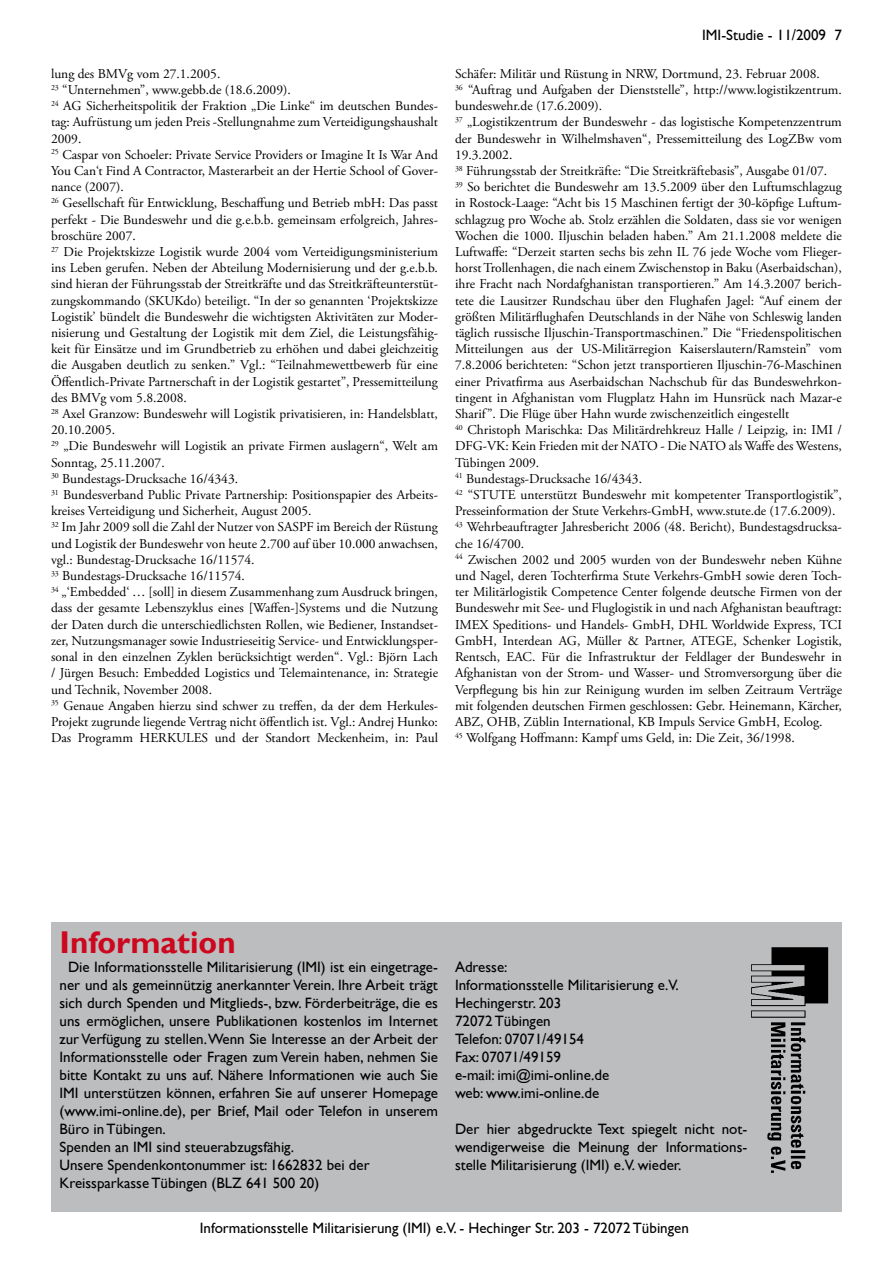
<style>
.page{position:relative;width:893px;height:1263px;background:#fff}
.page>*{position:absolute;margin:0;border:0;box-sizing:border-box;transform-origin:0 0}
.t1{font:700 31.5px "Gill Sans";color:#cc071e}
.t2{font:15px/18px "Gill Sans";color:#000}
.t3{font:13.5px/16.2px "Adobe Garamond Pro";color:#000}
</style>
<div class="page">
<div style="left:51px;top:923px;width:791px;height:289px;background:#bcbdbe"></div>
<img style="left:751px;top:947px;width:78px;height:226px">
<p class="t2" style="left:702px;top:26px;width:125px">IMI-Studie - 11/2009</p>
<p class="t3" style="left:51px;top:66px;width:388px">lung des BMVg vom 27.1.2005.<br><sup>23</sup> “Unternehmen”, www.gebb.de (18.6.2009).<br><sup>24</sup> AG Sicherheitspolitik der Fraktion „Die Linke“ im deutschen Bundes&shy;tag: Aufrüstung um jeden Preis -Stellungnahme zum Verteidigungshaushalt 2009.<br><sup>25</sup> Caspar von Schoeler: Private Service Providers or Imagine It Is War And You Can‘t Find A Contractor, Masterarbeit an der Hertie School of Gover&shy;nance (2007).<br><sup>26</sup> Gesellschaft für Entwicklung, Beschaffung und Betrieb mbH: Das passt perfekt - Die Bundeswehr und die g.e.b.b. gemeinsam erfolgreich, Jahres&shy;broschüre 2007.<br><sup>27</sup> Die Projektskizze Logistik wurde 2004 vom Verteidigungsministerium ins Leben gerufen. Neben der Abteilung Modernisierung und der g.e.b.b. sind hieran der Führungsstab der Streitkräfte und das Streitkräfteunterstüt&shy;zungskommando (SKUKdo) beteiligt. “In der so genannten ‘Projektskizze Logistik’ bündelt die Bundeswehr die wichtigsten Aktivitäten zur Moder&shy;nisierung und Gestaltung der Logistik mit dem Ziel, die Leistungsfähig&shy;keit für Einsätze und im Grundbetrieb zu erhöhen und dabei gleichzeitig die Ausgaben deutlich zu senken.” Vgl.: “Teilnahmewettbewerb für eine Öffentlich-Private Partnerschaft in der Logistik gestartet”, Pressemitteilung des BMVg vom 5.8.2008.<br><sup>28</sup> Axel Granzow: Bundeswehr will Logistik privatisieren, in: Handelsblatt, 20.10.2005.<br><sup>29</sup> „Die Bundeswehr will Logistik an private Firmen auslagern“, Welt am Sonntag, 25.11.2007.<br><sup>30</sup> Bundestags-Drucksache 16/4343.<br><sup>31</sup> Bundesverband Public Private Partnership: Positionspapier des Arbeits&shy;kreises Verteidigung und Sicherheit, August 2005.<br><sup>32</sup> Im Jahr 2009 soll die Zahl der Nutzer von SASPF im Bereich der Rüstung und Logistik der Bundeswehr von heute 2.700 auf über 10.000 anwachsen, vgl.: Bundestag-Drucksache 16/11574.<br><sup>33</sup> Bundestags-Drucksache 16/11574.<br><sup>34</sup> „‘Embedded‘ … [soll] in diesem Zusammenhang zum Ausdruck bringen, dass der gesamte Lebenszyklus eines [Waffen-]Systems und die Nutzung der Daten durch die unterschiedlichsten Rollen, wie Bediener, Instandset&shy;zer, Nutzungsmanager sowie Industrieseitig Service- und Entwicklungsper&shy;sonal in den einzelnen Zyklen berücksichtigt werden“. Vgl.: Björn Lach / Jürgen Besuch: Embedded Logistics und Telemaintenance, in: Strategie und Technik, November 2008.<br><sup>35</sup> Genaue Angaben hierzu sind schwer zu treffen, da der dem Herkules-Projekt zugrunde liegende Vertrag nicht öffentlich ist. Vgl.: Andrej Hunko:<br>Das Programm HERKULES und der Standort Meckenheim, in: Paul</p>
<p class="t3" style="left:455px;top:66px;width:388px">Schäfer: Militär und Rüstung in NRW, Dortmund, 23. Februar 2008.<br><sup>36</sup> “Auftrag und Aufgaben der Dienststelle”, http://www.logistikzentrum. bundeswehr.de (17.6.2009).<br><sup>37</sup> „Logistikzentrum der Bundeswehr - das logistische Kompetenzzentrum der Bundeswehr in Wilhelmshaven“, Pressemitteilung des LogZBw vom 19.3.2002.<br><sup>38</sup> Führungsstab der Streitkräfte: “Die Streitkräftebasis”, Ausgabe 01/07.<br><sup>39</sup> So berichtet die Bundeswehr am 13.5.2009 über den Luftumschlagzug in Rostock-Laage: “Acht bis 15 Maschinen fertigt der 30-köpfige Luftum&shy;schlagzug pro Woche ab. Stolz erzählen die Soldaten, dass sie vor wenigen Wochen die 1000. Iljuschin beladen haben.” Am 21.1.2008 meldete die Luftwaffe: “Derzeit starten sechs bis zehn IL 76 jede Woche vom Flieger&shy;horst Trollenhagen, die nach einem Zwischenstop in Baku (Aserbaidschan), ihre Fracht nach Nordafghanistan transportieren.” Am 14.3.2007 berich&shy;tete die Lausitzer Rundschau über den Flughafen Jagel: “Auf einem der größten Militärflughafen Deutschlands in der Nähe von Schleswig landen täglich russische Iljuschin-Transportmaschinen.” Die “Friedenspolitischen Mitteilungen aus der US-Militärregion Kaiserslautern/Ramstein” vom 7.8.2006 berichteten: “Schon jetzt transportieren Iljuschin-76-Maschinen einer Privatfirma aus Aserbaidschan Nachschub für das Bundeswehrkon&shy;tingent in Afghanistan vom Flugplatz Hahn im Hunsrück nach Mazar-e Sharif”. Die Flüge über Hahn wurde zwischenzeitlich eingestellt<br><sup>40</sup> Christoph Marischka: Das Militärdrehkreuz Halle / Leipzig, in: IMI / DFG-VK: Kein Frieden mit der NATO - Die NATO als Waffe des Westens, Tübingen 2009.<br><sup>41</sup> Bundestags-Drucksache 16/4343.<br><sup>42</sup> “STUTE unterstützt Bundeswehr mit kompetenter Transportlogistik”, Presseinformation der Stute Verkehrs-GmbH, www.stute.de (17.6.2009).<br><sup>43</sup> Wehrbeauftragter Jahresbericht 2006 (48. Bericht), Bundestagsdrucksa&shy;che 16/4700.<br><sup>44</sup> Zwischen 2002 und 2005 wurden von der Bundeswehr neben Kühne und Nagel, deren Tochterfirma Stute Verkehrs-GmbH sowie deren Toch&shy;ter Militärlogistik Competence Center folgende deutsche Firmen von der Bundeswehr mit See- und Fluglogistik in und nach Afghanistan beauftragt:<br>IMEX Speditions- und Handels- GmbH, DHL Worldwide Express, TCI GmbH, Interdean AG, Müller &amp; Partner, ATEGE, Schenker Logistik, Rentsch, EAC. Für die Infrastruktur der Feldlager der Bundeswehr in Afghanistan von der Strom- und Wasser- und Stromversorgung über die Verpflegung bis hin zur Reinigung wurden im selben Zeitraum Verträge mit folgenden deutschen Firmen geschlossen: Gebr. Heinemann, Kärcher, ABZ, OHB, Züblin International, KB Impuls Service GmbH, Ecolog.<br><sup>45</sup> Wolfgang Hoffmann: Kampf ums Geld, in: Die Zeit, 36/1998.</p>
<h1 class="t1" style="left:60px;top:924px;width:178px">Information</h1>
<p class="t2" style="left:60px;top:958px;width:380px;text-indent:9px">Die Informationsstelle Militarisierung (IMI) ist ein eingetrage&shy;ner und als gemeinnützig anerkannter Verein. Ihre Arbeit trägt sich durch Spenden und Mitglieds-, bzw. Förderbeiträge, die es uns ermöglichen, unsere Publikationen kostenlos im Internet zur Verfügung zu stellen. Wenn Sie Interesse an der Arbeit der Informationsstelle oder Fragen zum Verein haben, nehmen Sie bitte Kontakt zu uns auf. Nähere Informationen wie auch Sie IMI unterstützen können, erfahren Sie auf unserer Homepage (www.imi-online.de), per Brief, Mail oder Telefon in unserem Büro in Tübingen.<br>Spenden an IMI sind steuerabzugsfähig.<br>Unsere Spendenkontonummer ist: 1662832 bei der Kreissparkasse Tübingen (BLZ 641 500 20)</p>
<p class="t2" style="left:455px;top:958px;width:225px">Adresse:<br>Informationsstelle Militarisierung e.V.<br>Hechingerstr. 203<br>72072 Tübingen<br>Telefon: 07071/49154<br>Fax: 07071/49159<br>e-mail: imi@imi-online.de<br>web: www.imi-online.de</p>
<p class="t2" style="left:455px;top:1120px;width:294px;text-align:justify">Der hier abgedruckte Text spiegelt nicht not&shy;wendigerweise die Meinung der Informations&shy;stelle Militarisierung (IMI) e.V. wieder.</p>
<p class="t2" style="left:200px;top:1219px;width:490px">Informationsstelle Militarisierung (IMI) e.V. - Hechinger Str. 203 - 72072 Tübingen</p>
</div>
